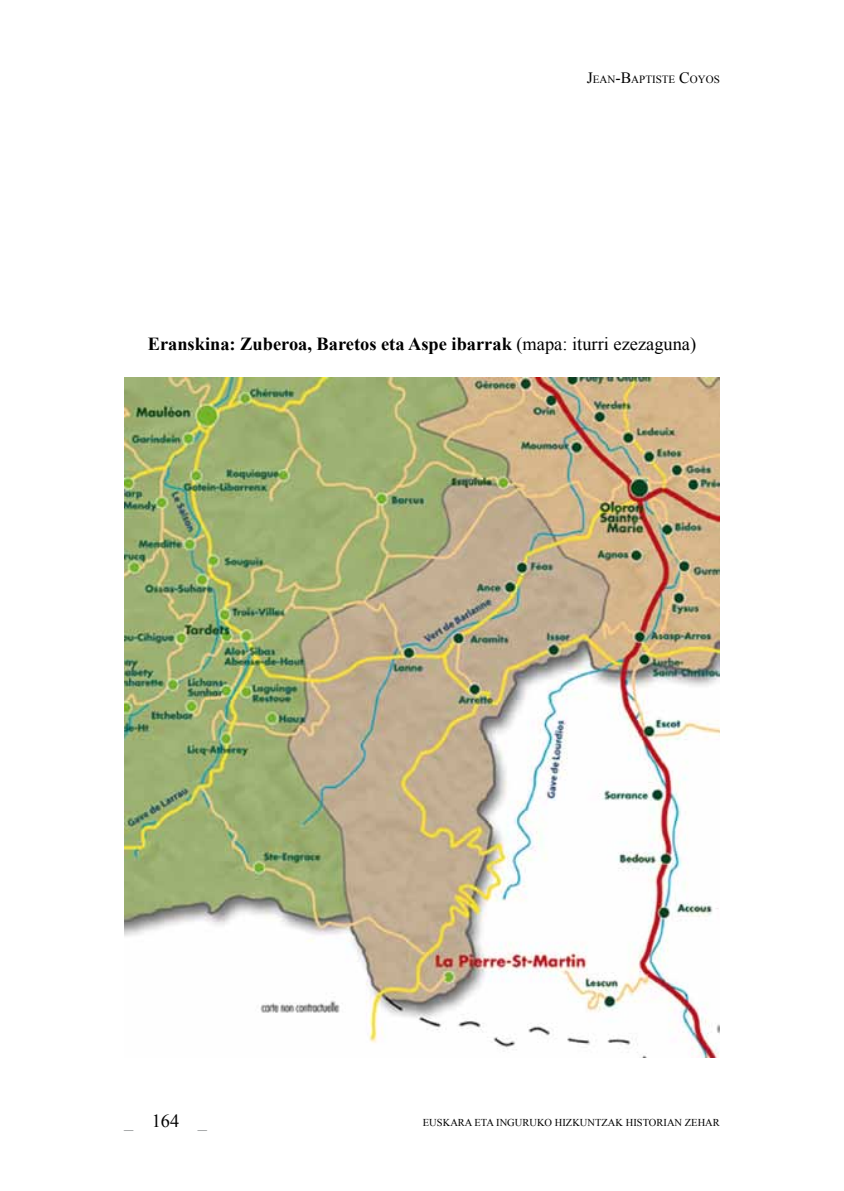
<style>
.page{position:relative;width:844px;height:1191px;background:#fff}
.page>*{position:absolute;margin:0;border:0;box-sizing:border-box;transform-origin:0 0}
.t1{font:700 18.38px "Times New Roman";color:#000}
.t2{font:18.38px "Times New Roman";color:#000}
.t3{font:11.03px "Times New Roman";color:#000}
.t4{font:10.5px "Times New Roman";color:#000}
.s1{font-size:15.75px}
.s2{font-weight:400}
.s3{color:#9c9e9f}
</style>
<div class="page">
<img style="left:124px;top:377px;width:595px;height:680px">
<p class="t3" style="left:586px;top:72px;width:135px"><span class="s1">J</span>EAN<span class="s1">-B</span>APTISTE <span class="s1">C</span>OYOS</p>
<p class="t1" style="left:148px;top:331px;width:549px">Eranskina: Zuberoa, Baretos eta Aspe ibarrak <span class="s2">(MAPA: ITURRI EZEZAGUNA)</span></p>
<p class="t2" style="left:124px;top:1108px;width:84px"><span class="s3">_</span> 164 <span class="s3">_</span></p>
<p class="t4" style="left:423px;top:1115px;width:298px">EUSKARA ETA INGURUKO HIZKUNTZAK HISTORIAN ZEHAR</p>
</div>
